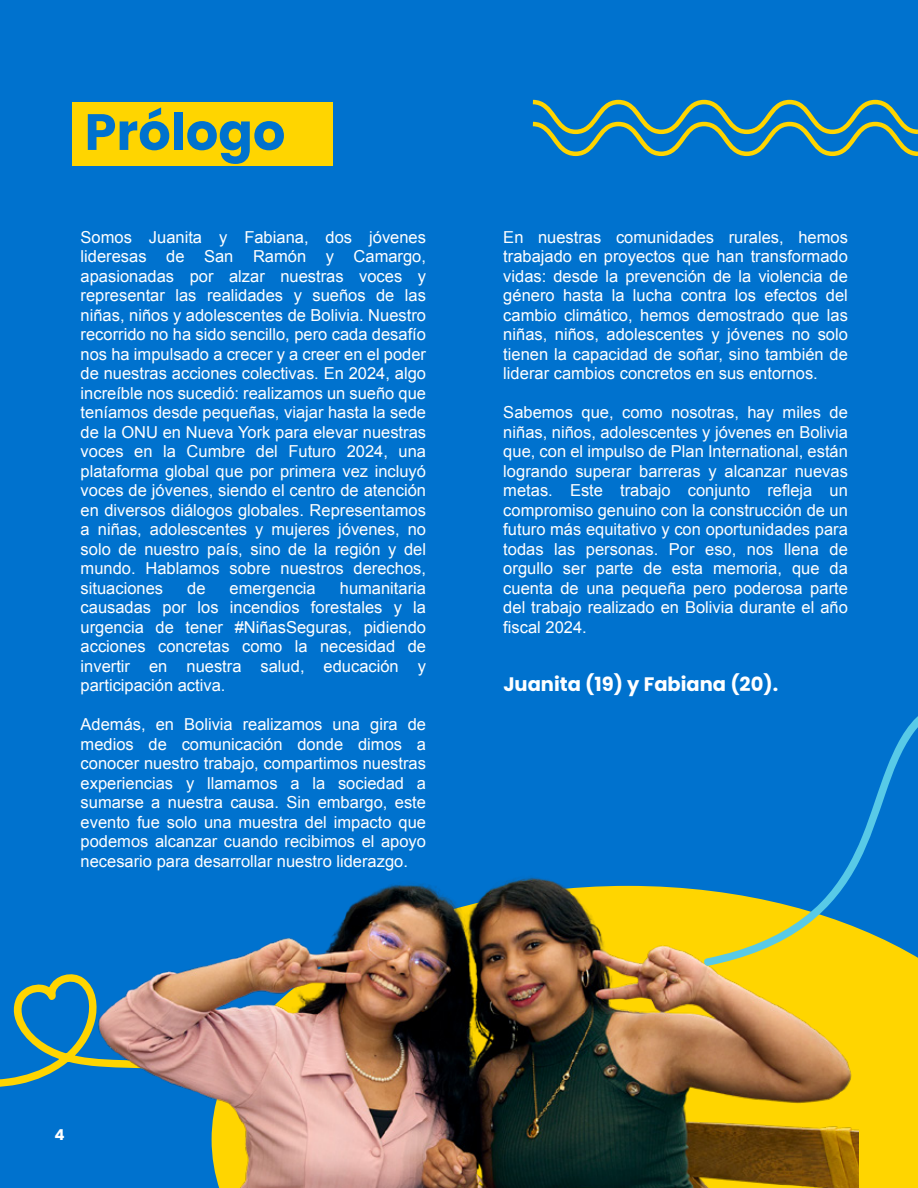
<style>
.page{position:relative;width:918px;height:1188px;background:#0072ce}
.page>*{position:absolute;margin:0;border:0;box-sizing:border-box;transform-origin:0 0}
.t1{font:700 51px "Poppins";color:#0072ce}
.t2{font:700 19.5px "Poppins";color:#fff}
.t3{font:16.5px/19.5px "Arial";color:#fff;text-align:justify}
.t4{font:700 15px "Poppins";color:#fff}
</style>
<div class="page">
<div style="left:73px;top:103px;width:260px;height:63px;background:#ffd500"></div>
<svg style="left:532px;top:99px;width:386px;height:58px"></svg>
<svg style="left:0;top:974px;width:87px;height:113px"></svg>
<div style="left:858px;top:967px;width:60px;height:221px;background:#ffd500"></div>
<img style="left:87px;top:876px;width:771px;height:312px">
<svg style="left:702px;top:716px;width:216px;height:251px"></svg>
<h1 class="t1" style="left:85px;top:103px;width:202px">Prólogo</h1>
<p class="t3" style="left:81px;top:227px;width:347px">Somos Juanita y Fabiana, dos jóvenes lideresas de San Ramón y Camargo, apasionadas por alzar nuestras voces y representar las realidades y sueños de las niñas, niños y adolescentes de Bolivia. Nuestro recorrido no ha sido sencillo, pero cada desafío nos ha impulsado a crecer y a creer en el poder de nuestras acciones colectivas. En 2024, algo increíble nos sucedió: realizamos un sueño que teníamos desde pequeñas, viajar hasta la sede de la ONU en Nueva York para elevar nuestras voces en la Cumbre del Futuro 2024, una plataforma global que por primera vez incluyó voces de jóvenes, siendo el centro de atención en diversos diálogos globales. Representamos a niñas, adolescentes y mujeres jóvenes, no solo de nuestro país, sino de la región y del mundo. Hablamos sobre nuestros derechos, situaciones</p>
<p class="t3" style="left:81px;top:578px;width:347px;text-indent:259px">humanitaria causadas por los incendios forestales y la urgencia de tener #NiñasSeguras, pidiendo acciones concretas como la necesidad de invertir en nuestra salud, educación y participación activa.</p>
<p class="t3" style="left:81px;top:715px;width:347px">Además, en Bolivia realizamos una gira de medios de comunicación donde dimos a conocer nuestro trabajo, compartimos nuestras experiencias y llamamos a la sociedad a sumarse a nuestra causa. Sin embargo, este evento fue solo una muestra del impacto que podemos alcanzar cuando recibimos el apoyo necesario para desarrollar nuestro liderazgo.</p>
<p class="t3" style="left:187px;top:578px;width:20px">de</p>
<p class="t3" style="left:230px;top:578px;width:88px">emergencia</p>
<p class="t3" style="left:503px;top:228px;width:346px">En nuestras comunidades rurales, hemos trabajado en proyectos que han transformado vidas: desde la prevención de la violencia de género hasta la lucha contra los efectos del cambio climático, hemos demostrado que las niñas, niños, adolescentes y jóvenes no solo tienen la capacidad de soñar, sino también de liderar cambios concretos en sus entornos.</p>
<p class="t3" style="left:503px;top:403px;width:346px">Sabemos que, como nosotras, hay miles de niñas, niños, adolescentes y jóvenes en Bolivia que, con el impulso de Plan International, están logrando superar barreras y alcanzar nuevas metas. Este trabajo conjunto refleja un compromiso genuino con la construcción de un futuro más equitativo y con oportunidades para todas las personas. Por eso, nos llena de orgullo ser parte de esta memoria, que da cuenta de una pequeña pero poderosa parte del trabajo realizado en Bolivia durante el año fiscal 2024.</p>
<p class="t2" style="left:503px;top:673px;width:276px">Juanita (19) y Fabiana (20).</p>
<p class="t4" style="left:54px;top:1127px;width:12px">4</p>
</div>
